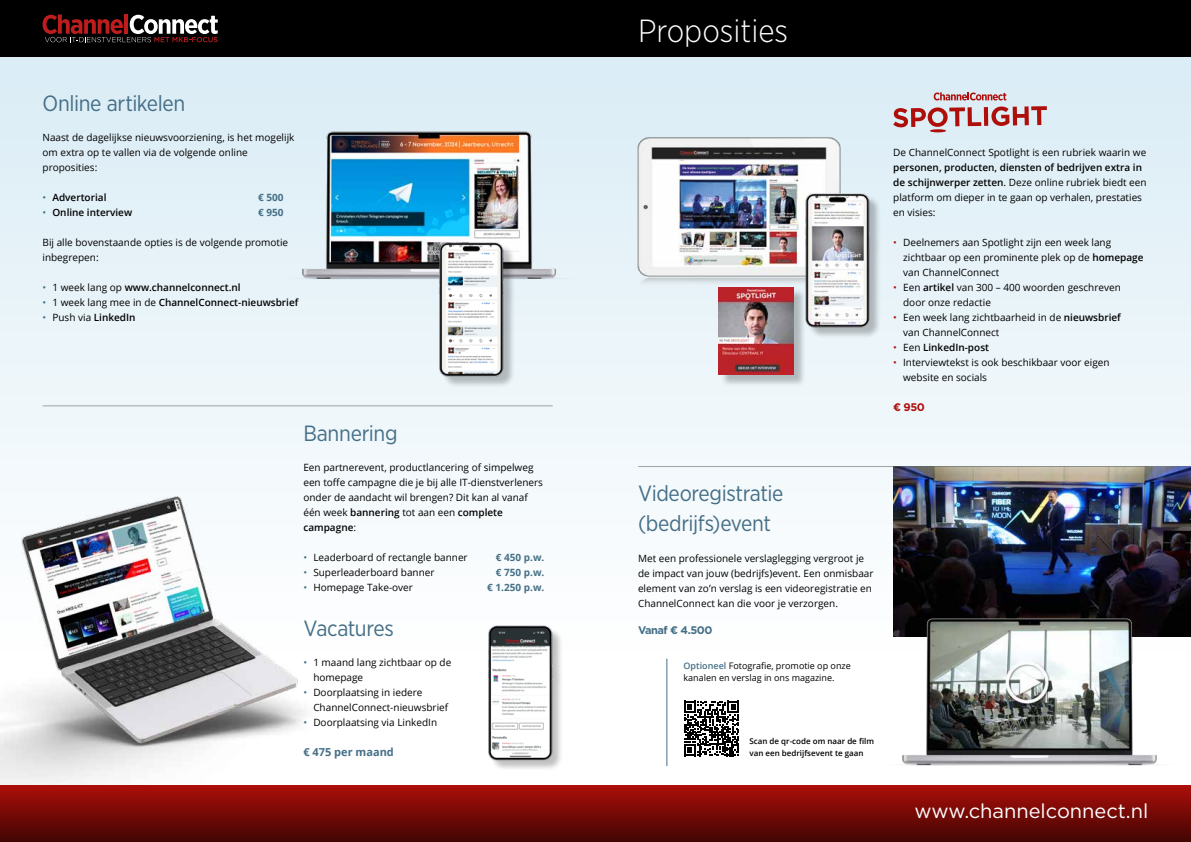
<style>
.page{position:relative;width:1191px;height:842px;background:#fff}
.page>*{position:absolute;margin:0;border:0;box-sizing:border-box;transform-origin:0 0}
.t1{font:300 32px "Gotham Narrow";color:#fff}
.t2{font:22px/29.7px "Gotham Narrow";letter-spacing:-.015em;color:#456f87}
.t3{font:20px "Gotham";color:#fff}
.t4{font:700 11px "Open Sans";color:#456f87}
.t5{font:700 11px "Gotham";letter-spacing:-.04em;color:#456f87}
.t6{font:700 11px "Gotham";color:#ae0f0a}
.t7{font:10px/15px "Open Sans";color:#000}
.t8{font:600 10px "Open Sans";color:#000}
.t9{font:700 10px "Open Sans";color:#456f87}
.t10{font:9px/12px "Open Sans";color:#000}
.t11{font:600 8px/12px "Open Sans";color:#000}
.s1{font-weight:400;color:#456f87}
.s2{font-weight:400}
.s3{font-weight:600}
.s4{color:#456f87}
.s5{color:#ae0f0a}
.s6{font-weight:400;color:#ae0f0a}
.s7{font-weight:600;color:#456f87}
</style>
<div class="page">
<div style="left:0;top:57px;width:1191px;height:594px;background:linear-gradient(to bottom,#daecf5,#fefefe)"></div>
<div style="left:0;top:0;width:1191px;height:57px;background:#000"></div>
<div style="left:0;top:785px;width:1191px;height:57px;background:linear-gradient(to bottom,#ad0e09,#410503)"></div>
<hr style="left:43px;top:406px;width:510px;height:1px;background:#60695f">
<div style="left:720px;top:289px;width:86px;height:98px;background:#000;opacity:.25"></div>
<img style="left:718px;top:360px;width:75px;height:15px">
<svg style="left:684px;top:701px;width:55px;height:55px"></svg>
<hr style="left:666px;top:659px;width:1px;height:107px;background:#456f87">
<img style="left:264px;top:83px;width:329px;height:247px">
<img style="left:418px;top:206px;width:189px;height:201px">
<svg style="left:933px;top:92px;width:73px;height:8px"></svg>
<svg style="left:893px;top:107px;width:88px;height:20px;background:#c88d90"></svg>
<div style="left:983px;top:107px;width:5px;height:19px;background:#ae0f0a"></div>
<svg style="left:991px;top:106px;width:55px;height:20px"></svg>
<hr style="left:930px;top:129px;width:16px;height:3px;background:#ae0f0a;border-radius:50%">
<img style="left:610px;top:125px;width:245px;height:162px">
<img style="left:703px;top:157px;width:270px;height:203px">
<img style="left:893px;top:466px;width:298px;height:104px">
<img style="left:864px;top:570px;width:327px;height:247px">
<img style="left:0;top:433px;width:350px;height:352px">
<img style="left:466px;top:590px;width:189px;height:200px">
<svg style="left:43px;top:14px;width:175px;height:28px"></svg>
<hr style="left:638px;top:466px;width:510px;height:1px;background:#60695f">
<h2 class="t2" style="left:43px;top:88px;width:144px">Online artikelen</h2>
<p class="t7" style="left:43px;top:130px;width:253px">Naast de dagelijkse nieuwsvoorziening, is het mogelijk om extra op te vallen via de volgende online proposities:</p>
<p class="t8" style="left:43px;top:191px;width:65px"><span class="s1">•</span> Advertorial</p>
<p class="t9" style="left:258px;top:190px;width:27px">€ 500</p>
<p class="t8" style="left:43px;top:206px;width:91px"><span class="s1">•</span> Online interview</p>
<p class="t9" style="left:258px;top:205px;width:27px">€ 950</p>
<p class="t7" style="left:43px;top:235px;width:247px">Bij alle bovenstaande opties is de volgende promotie inbegrepen:</p>
<p class="t8" style="left:43px;top:281px;width:200px"><span class="s1">•</span> <span class="s2">1 week lang op</span> www.channelconnect.nl</p>
<p class="t8" style="left:43px;top:296px;width:257px"><span class="s1">•</span> <span class="s2">1 week lang mee in de</span> ChannelConnect-nieuwsbrief</p>
<p class="t8" style="left:43px;top:311px;width:94px"><span class="s1">•</span> <span class="s2">Push via</span> LinkedIn</p>
<h2 class="t2" style="left:303px;top:418px;width:96px">Bannering</h2>
<p class="t7" style="left:303px;top:460px;width:241px">Een partnerevent, productlancering of simpelweg een toffe campagne die je bij alle IT-dienstverleners onder de aandacht wil brengen? Dit kan al vanaf één week <span class="s3">bannering</span> tot aan een <span class="s3">complete campagne</span>:</p>
<p class="t7" style="left:303px;top:550px;width:166px"><span class="s4">•</span> Leaderboard of rectangle banner</p>
<p class="t9" style="left:496px;top:550px;width:50px">€ 450 p.w.</p>
<p class="t7" style="left:303px;top:565px;width:133px"><span class="s4">•</span> Superleaderboard banner</p>
<p class="t9" style="left:496px;top:565px;width:50px">€ 750 p.w.</p>
<p class="t7" style="left:303px;top:580px;width:111px"><span class="s4">•</span> Homepage Take-over</p>
<p class="t9" style="left:487px;top:580px;width:59px">€ 1.250 p.w.</p>
<h2 class="t2" style="left:303px;top:613px;width:92px">Vacatures</h2>
<p class="t7" style="left:313px;top:655px;width:139px;text-indent:-10px"><span class="s4">•</span> 1 maand lang zichtbaar op de homepage</p>
<p class="t7" style="left:313px;top:685px;width:136px;text-indent:-10px"><span class="s4">•</span> Doorplaatsing in iedere<br>ChannelConnect-nieuwsbrief</p>
<p class="t7" style="left:303px;top:715px;width:135px"><span class="s4">•</span> Doorplaatsing via LinkedIn</p>
<p class="t4" style="left:303px;top:744px;width:92px">€ 475 per maand</p>
<h1 class="t1" style="left:638px;top:11px;width:152px">Proposities</h1>
<p class="t7" style="left:893px;top:144px;width:254px">De ChannelConnect Spotlight is een rubriek waarin we</p>
<p class="t7" style="left:893px;top:159px;width:255px"><span class="s3">personen, producten, diensten of bedrijven extra in de schijnwerper zetten</span>. Deze online rubriek biedt een platform om dieper in te gaan op verhalen, prestaties en visies:</p>
<p class="t7" style="left:903px;top:234px;width:242px;text-indent:-10px"><span class="s5">•</span> Deelnemers aan Spotlight zijn een week lang zichtbaar op een prominente plek op de <span class="s3">homepage </span>van ChannelConnect</p>
<p class="t7" style="left:903px;top:279px;width:219px;text-indent:-10px"><span class="s5">•</span> Een <span class="s3">artikel</span> van 300 – 400 woorden geschreven door onze redactie</p>
<p class="t7" style="left:903px;top:309px;width:219px;text-indent:-10px"><span class="s5">•</span> Een week lang zichtbaarheid in de <span class="s3">nieuwsbrief </span>van ChannelConnect</p>
<p class="t8" style="left:893px;top:340px;width:97px"><span class="s6">•</span> <span class="s2">Een</span> LinkedIn-post</p>
<p class="t7" style="left:903px;top:354px;width:208px;text-indent:-10px"><span class="s5">•</span> Interviewtekst is ook beschikbaar voor eigen website en socials</p>
<p class="t6" style="left:893px;top:399px;width:33px">€ 950</p>
<h2 class="t2" style="left:638px;top:478px;width:147px">Videoregistratie (bedrijfs)event</h2>
<p class="t7" style="left:638px;top:550px;width:237px">Met een professionele verslaglegging vergroot je de impact van jouw (bedrijfs)event. Een onmisbaar element van zo’n verslag is een videoregistratie en ChannelConnect kan die voor je verzorgen.</p>
<p class="t5" style="left:638px;top:623px;width:76px">Vanaf € 4.500</p>
<p class="t10" style="left:683px;top:660px;width:169px"><span class="s7">Optioneel</span> Fotografie, promotie op onze kanalen en verslag in ons magazine.</p>
<p class="t11" style="left:749px;top:735px;width:126px">Scan de qr-code om naar de film van een bedrijfsevent te gaan</p>
<h3 class="t3" style="left:914px;top:798px;width:235px">www.channelconnect.nl</h3>
</div>
